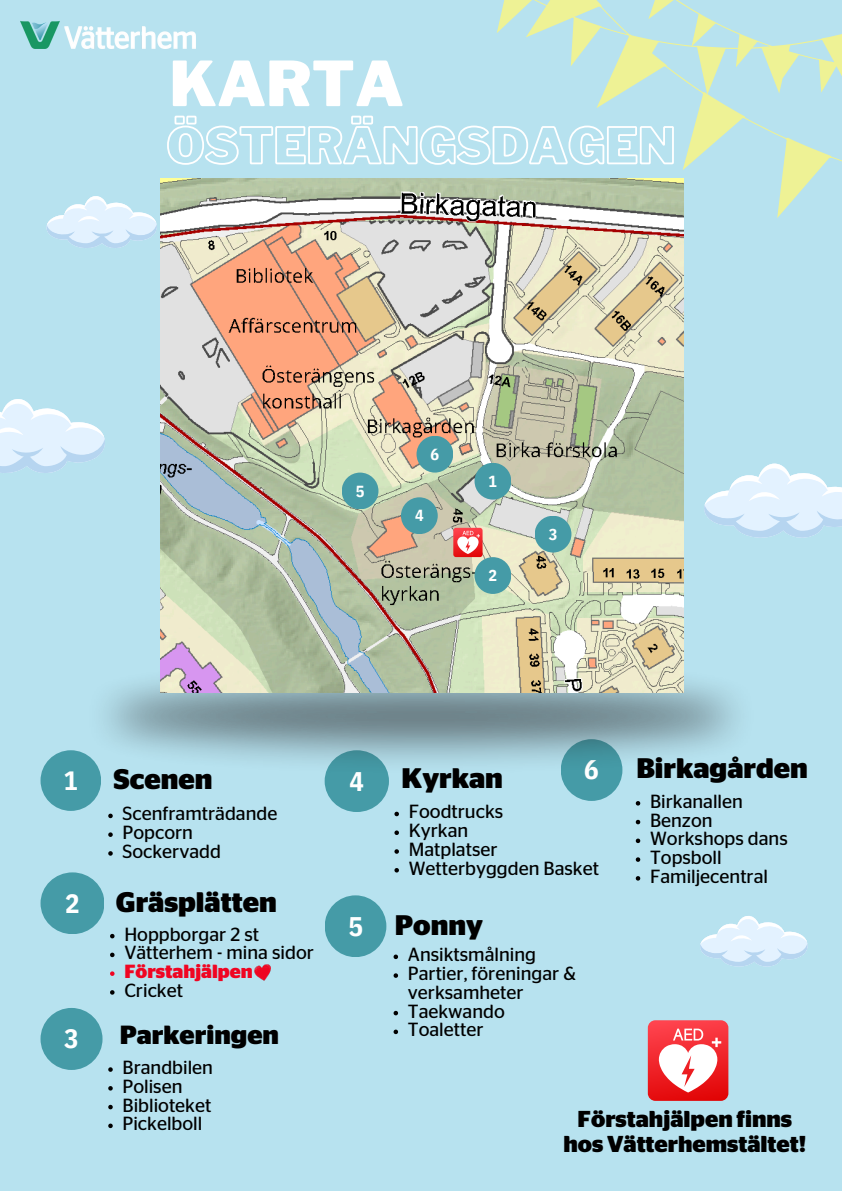
<style>
.page{position:relative;width:842px;height:1191px;background:#fff}
.page>*{position:absolute;margin:0;border:0;box-sizing:border-box;transform-origin:0 0}
.t1{font:900 61.5px "Libre Franklin";color:#fff}
.t2{font:700 28.2px "Stag Sans";color:#000}
.t3{font:700 27px "IBM Plex Sans Cond";color:#fff}
.t4{font:700 26.8px "IBM Plex Sans Cond";color:#fff}
.t5{font:700 26.4px "IBM Plex Sans Cond";color:#fff}
.t6{font:700 26.2px "Stag Sans";color:#000}
.t7{font:700 23px/25.7px "Stag Sans";color:#000;text-align:center}
.t8{font:19px/18.8px "Stag Sans";color:#000}
.t9{font:700 19px "Stag Sans";color:#f00522}
.t10{font:700 16px "IBM Plex Sans Cond";color:#fff}
</style>
<div class="page">
<div style="left:0;top:0;width:842px;height:1190px;background:#b7e2ef"></div>
<div style="left:41px;top:750px;width:60px;height:60px;background:#459ba7;border-radius:50%"></div>
<svg style="left:108px;top:813px;width:5px;height:5px"></svg>
<svg style="left:108px;top:832px;width:5px;height:4px"></svg>
<svg style="left:108px;top:851px;width:5px;height:4px"></svg>
<div style="left:41px;top:872px;width:63px;height:62px;background:#459ba7;border-radius:50%"></div>
<svg style="left:110px;top:933px;width:5px;height:5px"></svg>
<svg style="left:110px;top:952px;width:5px;height:5px"></svg>
<svg style="left:110px;top:971px;width:5px;height:4px"></svg>
<svg style="left:110px;top:990px;width:5px;height:4px"></svg>
<div style="left:41px;top:1007px;width:62px;height:62px;background:#459ba7;border-radius:50%"></div>
<svg style="left:108px;top:1067px;width:5px;height:4px"></svg>
<svg style="left:108px;top:1086px;width:5px;height:4px"></svg>
<svg style="left:108px;top:1104px;width:5px;height:5px"></svg>
<svg style="left:108px;top:1123px;width:5px;height:4px"></svg>
<div style="left:325px;top:750px;width:64px;height:62px;background:#459ba7;border-radius:50%"></div>
<svg style="left:394px;top:811px;width:5px;height:5px"></svg>
<svg style="left:394px;top:830px;width:5px;height:4px"></svg>
<svg style="left:394px;top:849px;width:5px;height:4px"></svg>
<svg style="left:394px;top:868px;width:5px;height:4px"></svg>
<div style="left:325px;top:895px;width:61px;height:62px;background:#459ba7;border-radius:50%"></div>
<svg style="left:394px;top:954px;width:4px;height:4px"></svg>
<svg style="left:394px;top:973px;width:4px;height:4px"></svg>
<svg style="left:394px;top:1010px;width:4px;height:5px"></svg>
<svg style="left:394px;top:1029px;width:4px;height:4px"></svg>
<svg style="left:636px;top:801px;width:4px;height:4px"></svg>
<svg style="left:636px;top:819px;width:4px;height:5px"></svg>
<svg style="left:636px;top:838px;width:4px;height:5px"></svg>
<svg style="left:636px;top:857px;width:4px;height:4px"></svg>
<svg style="left:636px;top:876px;width:4px;height:4px"></svg>
<div style="left:561px;top:739px;width:61px;height:61px;background:#459ba7;border-radius:50%"></div>
<svg style="left:497px;top:0;width:345px;height:238px"></svg>
<svg style="left:0;top:399px;width:105px;height:74px"></svg>
<svg style="left:704px;top:463px;width:138px;height:75px"></svg>
<svg style="left:46px;top:196px;width:111px;height:52px"></svg>
<svg style="left:700px;top:916px;width:108px;height:51px"></svg>
<img style="left:84px;top:657px;width:653px;height:117px">
<img style="left:161px;top:178px;width:522px;height:514px">
<div style="left:453px;top:527px;width:30px;height:30px;background:linear-gradient(to bottom,#ff444f,#e40a0c);border-radius:3px"></div>
<svg style="left:457px;top:531px;width:23px;height:23px"></svg>
<div style="left:474px;top:557px;width:37px;height:37px;background:#459ba7;border-radius:50%"></div>
<svg style="left:167px;top:115px;width:508px;height:51px"></svg>
<div style="left:648px;top:1020px;width:80px;height:80px;background:linear-gradient(to bottom,#fe434e,#e3090a);border-radius:8px"></div>
<svg style="left:659px;top:1028px;width:62px;height:64px;background:#f8999c"></svg>
<img style="left:20px;top:21px;width:176px;height:27px">
<img style="left:255px;top:964px;width:16px;height:16px">
<div style="left:474px;top:462px;width:37px;height:37px;background:#459ba7;border-radius:50%"></div>
<div style="left:416px;top:435px;width:37px;height:37px;background:#459ba7;border-radius:50%"></div>
<div style="left:342px;top:472px;width:36px;height:37px;background:#459ba7;border-radius:50%"></div>
<div style="left:401px;top:497px;width:37px;height:37px;background:#459ba7;border-radius:50%"></div>
<div style="left:535px;top:515px;width:36px;height:37px;background:#459ba7;border-radius:50%"></div>
<p class="t1" style="left:170px;top:47px;width:236px">KARTA</p>
<p class="t5" style="left:64px;top:762px;width:16px">1</p>
<p class="t2" style="left:113px;top:766px;width:101px">Scenen</p>
<p class="t8" style="left:123px;top:805px;width:156px">Scenframträdande</p>
<h1 class="t8" style="left:123px;top:824px;width:72px">Popcorn</h1>
<h2 class="t8" style="left:123px;top:842px;width:100px">Sockervadd</h2>
<p class="t10" style="left:356px;top:480px;width:10px">5</p>
<p class="t10" style="left:431px;top:443px;width:10px">6</p>
<p class="t10" style="left:415px;top:505px;width:10px">4</p>
<p class="t10" style="left:489px;top:470px;width:10px">1</p>
<p class="t10" style="left:489px;top:564px;width:10px">2</p>
<p class="t10" style="left:549px;top:523px;width:10px">3</p>
<h3 class="t4" style="left:350px;top:763px;width:16px">4</h3>
<p class="t4" style="left:584px;top:752px;width:16px">6</p>
<h3 class="t2" style="left:636px;top:755px;width:173px">Birkagården</h3>
<p class="t2" style="left:401px;top:765px;width:103px">Kyrkan</p>
<h3 class="t8" style="left:650px;top:792px;width:94px">Birkanallen</h3>
<p class="t8" style="left:650px;top:811px;width:64px">Benzon</p>
<p class="t8" style="left:650px;top:830px;width:139px">Workshops dans</p>
<p class="t8" style="left:650px;top:848px;width:73px">Topsboll</p>
<p class="t8" style="left:650px;top:867px;width:120px">Familjecentral</p>
<p class="t8" style="left:409px;top:803px;width:96px">Foodtrucks</p>
<p class="t8" style="left:409px;top:822px;width:61px">Kyrkan</p>
<p class="t8" style="left:409px;top:840px;width:90px">Matplatser</p>
<p class="t8" style="left:409px;top:859px;width:192px">Wetterbyggden Basket</p>
<p class="t4" style="left:65px;top:885px;width:16px">2</p>
<p class="t2" style="left:116px;top:888px;width:162px">Gräsplätten</p>
<p class="t8" style="left:124px;top:925px;width:136px">Hoppborgar 2 st</p>
<p class="t8" style="left:124px;top:944px;width:191px">Vätterhem - mina sidor</p>
<p class="t9" style="left:124px;top:962px;width:130px">Förstahjälpen</p>
<p class="t8" style="left:124px;top:981px;width:60px">Cricket</p>
<p class="t3" style="left:64px;top:1020px;width:16px">3</p>
<p class="t8" style="left:123px;top:1058px;width:92px">Brandbilen</p>
<p class="t8" style="left:123px;top:1077px;width:61px">Polisen</p>
<p class="t8" style="left:123px;top:1096px;width:90px">Biblioteket</p>
<p class="t8" style="left:123px;top:1115px;width:81px">Pickelboll</p>
<p class="t6" style="left:120px;top:1022px;width:161px">Parkeringen</p>
<p class="t4" style="left:348px;top:908px;width:16px">5</p>
<h3 class="t2" style="left:395px;top:911px;width:90px">Ponny</h3>
<p class="t8" style="left:408px;top:946px;width:130px">Ansiktsmålning</p>
<p class="t8" style="left:408px;top:964px;width:169px">Partier, föreningar &amp; verksamheter</p>
<p class="t8" style="left:408px;top:1002px;width:98px">Taekwando</p>
<p class="t8" style="left:408px;top:1021px;width:77px">Toaletter</p>
<p class="t7" style="left:563px;top:1106px;width:244px">Förstahjälpen finns hos Vätterhemstältet!</p>
</div>
